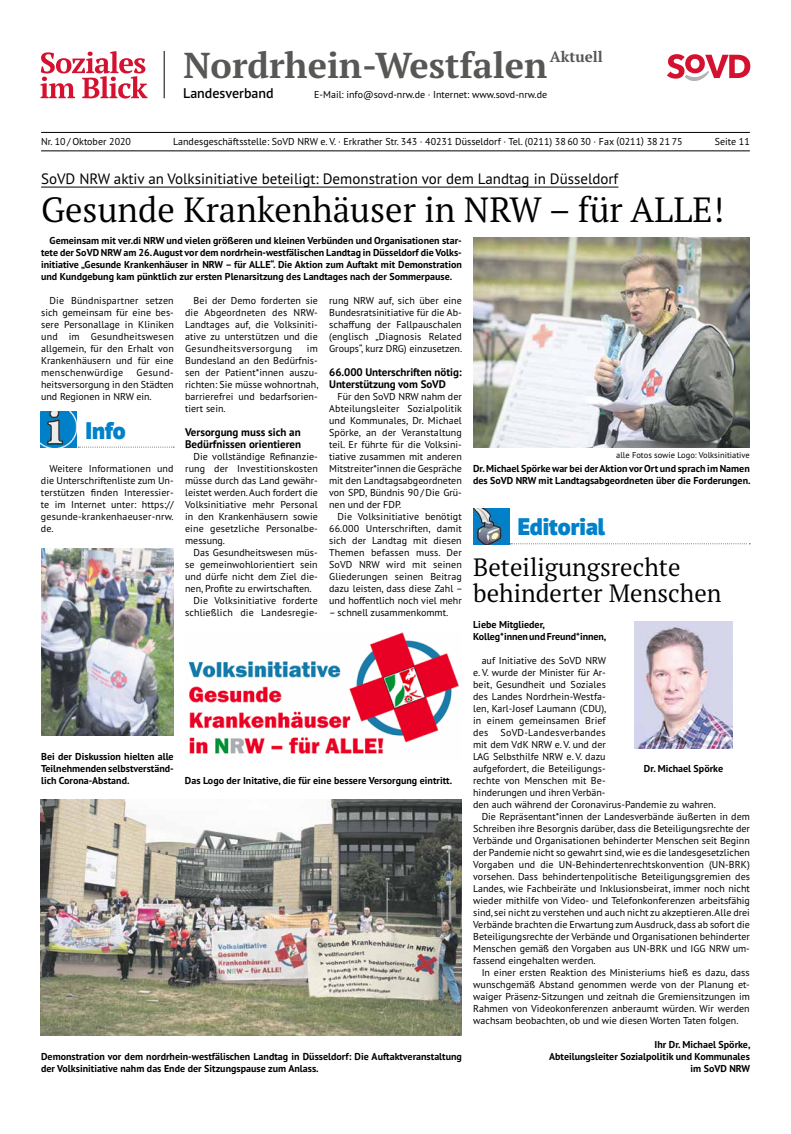
<style>
.page{position:relative;width:791px;height:1134px;background:#fff}
.page>*{position:absolute;margin:0;border:0;box-sizing:border-box;transform-origin:0 0}
.t1{font:700 36px "PT Serif Pro";color:#575756}
.t2{font:35px "PT Serif Pro";color:#000}
.t3{font:25px/26px "PT Serif Pro";color:#000}
.t4{font:900 24px "PT Sans Pro";color:#0081c9}
.t5{font:15px "PT Sans Pro";color:#000}
.t6{font:700 15px "PT Serif Pro";color:#575756}
.t7{font:600 14px "PT Sans Pro";color:#000}
.t8{font:700 11px/12px "PT Sans Pro";letter-spacing:-.005em;color:#000}
.t9{font:10px/12px "PT Sans Pro";color:#000;text-align:justify}
.t10{font:700 10px/12px "PT Sans Pro";color:#000}
.t11{font:10px "PT Sans Pro";letter-spacing:.025em;color:#000}
.t12{font:8.5px "PT Sans Pro";color:#000}
</style>
<div class="page">
<hr style="left:41px;top:151px;width:709px;height:1px;background:#000">
<hr style="left:41px;top:132px;width:709px;height:1px;background:#000">
<svg style="left:667px;top:54px;width:83px;height:27px"></svg>
<svg style="left:41px;top:51px;width:107px;height:48px"></svg>
<hr style="left:164px;top:51px;width:1px;height:47px;background:#000">
<img style="left:41px;top:412px;width:36px;height:36px">
<svg style="left:78px;top:447px;width:96px;height:1px"></svg>
<img style="left:473px;top:508px;width:36px;height:36px">
<svg style="left:510px;top:543px;width:240px;height:1px"></svg>
<img style="left:634px;top:621px;width:99px;height:127px">
<img style="left:473px;top:237px;width:277px;height:211px">
<hr style="left:41px;top:187px;width:577px;height:1px;background:#000">
<img style="left:41px;top:799px;width:421px;height:236px">
<img style="left:188px;top:632px;width:271px;height:122px">
<img style="left:41px;top:549px;width:133px;height:187px">
<h1 class="t1" style="left:183px;top:41px;width:365px">Nordrhein-Westfalen</h1>
<h3 class="t6" style="left:550px;top:47px;width:54px">Aktuell</h3>
<p class="t9" style="left:314px;top:88px;width:234px">E-Mail: info@sovd-nrw.de · Internet: www.sovd-nrw.de</p>
<h3 class="t7" style="left:183px;top:84px;width:92px">Landesverband</h3>
<p class="t9" style="left:173px;top:135px;width:511px">Landesgeschäftsstelle: SoVD NRW e. V. · Erkrather Str. 343 · 40231 Düsseldorf · Tel. (0211) 38 60 30 · Fax (0211) 38 21 75</p>
<p class="t9" style="left:41px;top:135px;width:91px">Nr. 10 / Oktober 2020</p>
<p class="t9" style="left:715px;top:135px;width:36px">Seite 11</p>
<h3 class="t5" style="left:41px;top:169px;width:579px">SoVD NRW aktiv an Volksinitiative beteiligt: Demonstration vor dem Landtag in Düsseldorf</h3>
<h2 class="t2" style="left:41px;top:186px;width:684px">Gesunde Krankenhäuser in NRW – für ALLE!</h2>
<p class="t10" style="left:41px;top:234px;width:422px;text-align:justify;text-indent:8px">Gemeinsam mit ver.di NRW und vielen größeren und kleinen Verbünden und Organisationen star&shy;tete der SoVD NRW am 26. August vor dem nordrhein-westfälischen Landtag in Düsseldorf die Volks&shy;initiative „Gesunde Krankenhäuser in NRW – für ALLE“. Die Aktion zum Auftakt mit Demonstration und Kundgebung kam pünktlich zur ersten Plenarsitzung des Landtages nach der Sommerpause.</p>
<p class="t9" style="left:41px;top:294px;width:134px;text-indent:8px">Die Bündnispartner setzen sich gemeinsam für eine bes&shy;sere Personallage in Kliniken und im Gesundheitswesen allgemein, für den Erhalt von Krankenhäusern und für eine menschenwürdige</p>
<p class="t9" style="left:41px;top:366px;width:134px;text-indent:96px">Gesund&shy;heitsversorgung in den Städten und Regionen in NRW ein.</p>
<h3 class="t4" style="left:85px;top:414px;width:42px">Info</h3>
<p class="t9" style="left:41px;top:462px;width:134px;text-indent:9px">Weitere Informationen und die Unterschriftenliste zum Un&shy;terstützen finden Interessier&shy;te im Internet unter: https:// gesunde-krankenhaeuser-nrw. de.</p>
<p class="t9" style="left:185px;top:294px;width:134px;text-indent:8px">Bei der Demo forderten sie die Abgeordneten des NRW-Landtages auf, die Volksiniti&shy;ative zu unterstützen und die Gesundheitsversorgung</p>
<p class="t9" style="left:185px;top:342px;width:135px;text-indent:122px">im Bundesland an den Bedürfnis&shy;sen der Patient*innen auszu&shy;richten: Sie müsse wohnortnah, barrierefrei und bedarfsorien&shy;tiert sein.</p>
<p class="t8" style="left:185px;top:426px;width:118px">Versorgung muss sich an<br>Bedürfnissen orientieren</p>
<p class="t9" style="left:185px;top:450px;width:134px;text-indent:8px">Die vollständige Refinanzie&shy;rung der Investitionskosten müsse durch das Land gewähr&shy;leistet werden. Auch fordert die Volksinitiative mehr Personal in den Krankenhäusern sowie eine gesetzliche Personalbe&shy;messung.</p>
<p class="t9" style="left:194px;top:546px;width:126px">Das Gesundheitswesen müs-</p>
<p class="t9" style="left:185px;top:558px;width:134px">se gemeinwohlorientiert sein</p>
<p class="t9" style="left:185px;top:570px;width:134px">und dürfe nicht dem Ziel die-</p>
<p class="t9" style="left:185px;top:582px;width:128px">nen, Profite zu erwirtschaften.</p>
<p class="t9" style="left:194px;top:594px;width:126px">Die Volksinitiative forderte</p>
<p class="t9" style="left:185px;top:606px;width:134px">schließlich die Landesregie-</p>
<p class="t9" style="left:329px;top:294px;width:135px">rung NRW auf, sich über eine Bundesratsinitiative für die Ab&shy;schaffung der Fallpauschalen (englisch „Diagnosis Related Groups“, kurz DRG) einzusetzen.</p>
<p class="t8" style="left:329px;top:366px;width:134px">66.000 Unterschriften nötig:<br>Unterstützung vom SoVD</p>
<p class="t9" style="left:329px;top:390px;width:134px;text-indent:8px">Für den SoVD NRW nahm der Abteilungsleiter Sozialpolitik und Kommunales, Dr. Michael Spörke, an der Veranstaltung teil. Er führte für die Volksini&shy;tiative zusammen mit anderen Mitstreiter*innen die Gespräche mit den Landtagsabgeordneten von SPD, Bündnis 90 / Die Grü&shy;nen und der FDP.</p>
<p class="t9" style="left:329px;top:510px;width:135px;text-indent:8px">Die Volksinitiative benötigt 66.000 Unterschriften, damit sich der Landtag mit diesen Themen befassen muss. Der SoVD NRW wird mit seinen Gliederungen seinen Beitrag dazu leisten, dass diese Zahl – und hoffentlich noch viel mehr</p>
<p class="t9" style="left:329px;top:606px;width:121px">– schnell zusammenkommt.</p>
<p class="t10" style="left:41px;top:750px;width:134px;text-align:justify">Bei der Diskussion hielten alle Teilnehmenden selbstverständ&shy;lich Corona-Abstand.</p>
<p class="t10" style="left:185px;top:774px;width:269px">Das Logo der Initative, die für eine bessere Versorgung eintritt.</p>
<p class="t10" style="left:41px;top:1050px;width:422px">Demonstration vor dem nordrhein-westfälischen Landtag in Düsseldorf: Die Auftaktveranstaltung der Volksinitiative nahm das Ende der Sitzungspause zum Anlass.</p>
<p class="t12" style="left:616px;top:449px;width:135px">alle Fotos sowie Logo: Volksinitiative</p>
<p class="t10" style="left:473px;top:462px;width:279px">Dr. Michael Spörke war bei der Aktion vor Ort und sprach im Namen des SoVD NRW mit Landtagsabgeordneten über die Forderungen.</p>
<h3 class="t4" style="left:518px;top:511px;width:89px">Editorial</h3>
<h3 class="t3" style="left:473px;top:553px;width:250px">Beteiligungsrechte behinderter Menschen</h3>
<p class="t10" style="left:473px;top:618px;width:135px">Liebe Mitglieder,<br>Kolleg*innen und Freund*innen,</p>
<p class="t9" style="left:482px;top:654px;width:126px">auf Initiative des SoVD NRW</p>
<p class="t9" style="left:473px;top:666px;width:134px">e. V. wurde der Minister für Ar-</p>
<p class="t9" style="left:473px;top:678px;width:134px">beit, Gesundheit und Soziales</p>
<p class="t9" style="left:473px;top:690px;width:134px">des Landes Nordrhein-Westfa-</p>
<p class="t9" style="left:473px;top:702px;width:135px">len, Karl-Josef Laumann (CDU),</p>
<p class="t9" style="left:473px;top:714px;width:134px">in einem gemeinsamen Brief</p>
<p class="t11" style="left:473px;top:726px;width:134px">des SoVD-Landesverbandes</p>
<p class="t9" style="left:473px;top:738px;width:134px">mit dem VdK NRW e. V. und der</p>
<p class="t9" style="left:473px;top:750px;width:134px">LAG Selbsthilfe NRW e. V. dazu</p>
<p class="t9" style="left:473px;top:762px;width:134px">aufgefordert, die Beteiligungs-</p>
<p class="t9" style="left:473px;top:774px;width:134px">rechte von Menschen mit Be-</p>
<p class="t9" style="left:473px;top:786px;width:134px">hinderungen und ihren Verbän-</p>
<p class="t9" style="left:473px;top:798px;width:244px">den auch während der Coronavirus-Pandemie zu wahren.</p>
<p class="t9" style="left:482px;top:810px;width:270px">Die Repräsentant*innen der Landesverbände äußerten in dem</p>
<p class="t9" style="left:473px;top:822px;width:278px">Schreiben ihre Besorgnis darüber, dass die Beteiligungsrechte der</p>
<p class="t9" style="left:473px;top:834px;width:278px">Verbände und Organisationen behinderter Menschen seit Beginn</p>
<p class="t9" style="left:473px;top:846px;width:278px">der Pandemie nicht so gewahrt sind, wie es die landesgesetzlichen</p>
<p class="t9" style="left:473px;top:858px;width:278px">Vorgaben und die UN-Behindertenrechtskonvention (UN-BRK)</p>
<p class="t9" style="left:473px;top:870px;width:278px">vorsehen. Dass behindertenpolitische Beteiligungsgremien des</p>
<p class="t9" style="left:473px;top:882px;width:278px">Landes, wie Fachbeiräte und Inklusionsbeirat, immer noch nicht</p>
<p class="t9" style="left:473px;top:894px;width:278px">wieder mithilfe von Video- und Telefonkonferenzen arbeitsfähig</p>
<p class="t9" style="left:473px;top:906px;width:278px">sind, sei nicht zu verstehen und auch nicht zu akzeptieren. Alle drei</p>
<p class="t9" style="left:473px;top:918px;width:278px">Verbände brachten die Erwartung zum Ausdruck, dass ab sofort die</p>
<p class="t9" style="left:473px;top:930px;width:278px">Beteiligungsrechte der Verbände und Organisationen behinderter</p>
<p class="t9" style="left:473px;top:942px;width:278px">Menschen gemäß den Vorgaben aus UN-BRK und IGG NRW um-</p>
<p class="t9" style="left:473px;top:954px;width:124px">fassend eingehalten werden.</p>
<p class="t9" style="left:482px;top:966px;width:270px">In einer ersten Reaktion des Ministeriums hieß es dazu, dass</p>
<p class="t9" style="left:473px;top:978px;width:278px">wunschgemäß Abstand genommen werde von der Planung et-</p>
<p class="t9" style="left:473px;top:990px;width:278px">waiger Präsenz-Sitzungen und zeitnah die Gremiensitzungen im</p>
<p class="t9" style="left:473px;top:1002px;width:278px">Rahmen von Videokonferenzen anberaumt würden. Wir werden</p>
<p class="t9" style="left:473px;top:1014px;width:267px">wachsam beobachten, ob und wie diesen Worten Taten folgen.</p>
<p class="t10" style="left:549px;top:1038px;width:203px;text-align:right">Ihr Dr. Michael Spörke,<br>Abteilungsleiter Sozialpolitik und Kommunales im SoVD NRW</p>
<p class="t10" style="left:644px;top:762px;width:81px">Dr. Michael Spörke</p>
</div>
